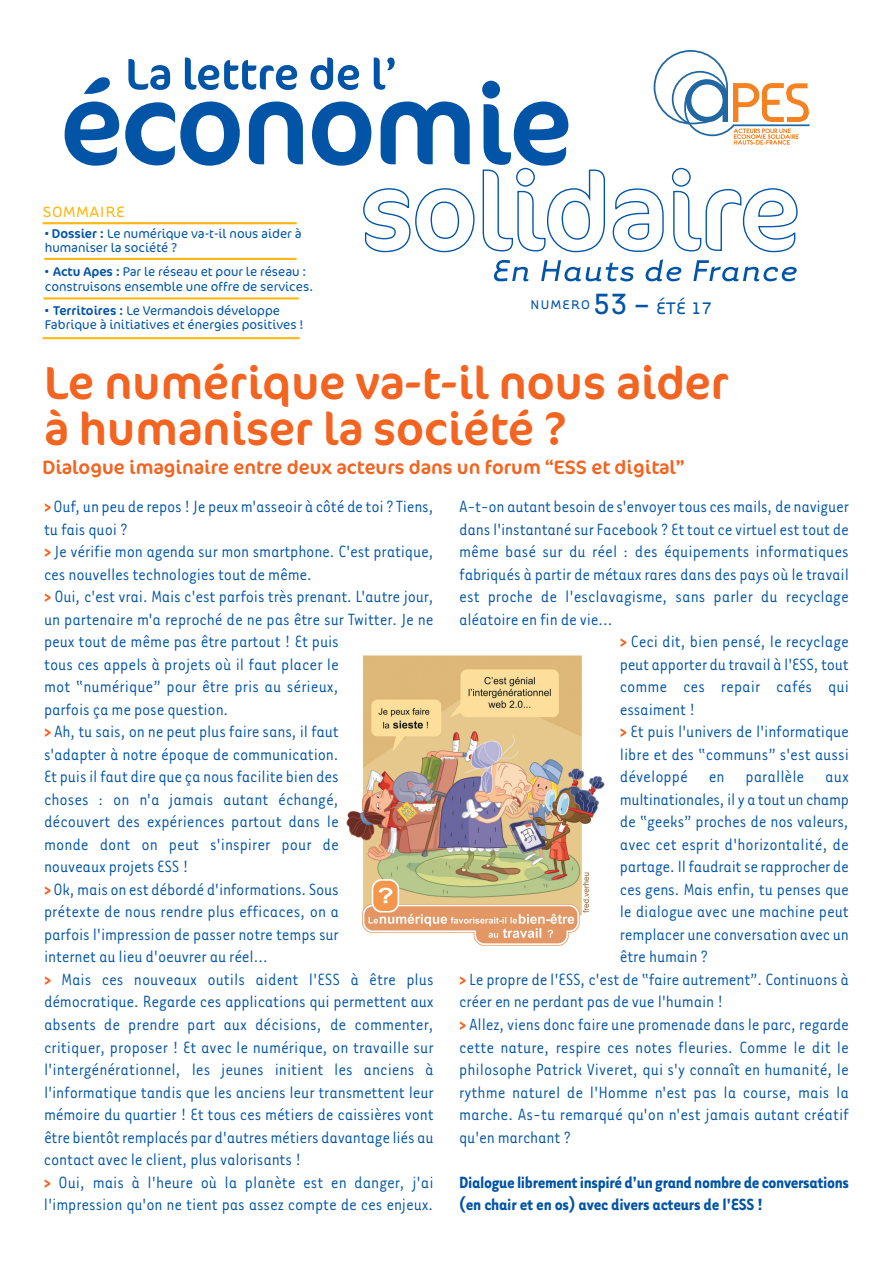
<style>
.page{position:relative;width:893px;height:1263px;background:#fff}
.page>*{position:absolute;margin:0;border:0;box-sizing:border-box;transform-origin:0 0}
.t1{font:46.5px/46.5px "Cocon Pro";color:#f36421}
.t2{font:19.5px "Cocon Pro";color:#f36421}
.t3{font:19.35px "Tarzana Wide";color:#0154a6}
.t4{font:18.75px/22.5px "Tarzana Narrow";letter-spacing:-.01em;color:#0154a6}
.t5{font:700 18.75px/22.5px "Tarzana Narrow";letter-spacing:-.02em;color:#0154a6}
.t6{font:17.1px "Tarzana Wide";color:#fcb814}
.t7{font:14.4px "Tarzana Wide";letter-spacing:.05em;color:#0154a6}
.t8{font:300 12.9px/14.2px "Cocon Pro";color:#0154a6}
.s1{font-weight:400}
.s2{font-size:33.75px}
.s3{font-weight:700;color:#f36421}
</style>
<div class="page">
<svg style="left:65px;top:77px;width:54px;height:89px"></svg>
<svg style="left:125px;top:102px;width:115px;height:64px"></svg>
<svg style="left:249px;top:102px;width:54px;height:62px"></svg>
<svg style="left:312px;top:102px;width:59px;height:64px"></svg>
<svg style="left:381px;top:102px;width:89px;height:62px"></svg>
<svg style="left:363px;top:188px;width:112px;height:65px"></svg>
<svg style="left:482px;top:81px;width:123px;height:172px"></svg>
<svg style="left:128px;top:59px;width:42px;height:31px"></svg>
<svg style="left:185px;top:58px;width:112px;height:32px"></svg>
<svg style="left:310px;top:58px;width:49px;height:32px"></svg>
<svg style="left:374px;top:57px;width:21px;height:33px"></svg>
<svg style="left:493px;top:260px;width:35px;height:21px"></svg>
<svg style="left:541px;top:260px;width:93px;height:21px"></svg>
<svg style="left:645px;top:259px;width:37px;height:22px"></svg>
<svg style="left:693px;top:260px;width:104px;height:21px"></svg>
<hr style="left:733px;top:124px;width:77px;height:2px;background:#2168a2">
<svg style="left:612px;top:50px;width:197px;height:203px"></svg>
<hr style="left:43px;top:297px;width:256px;height:2px;background:#fcb814">
<hr style="left:43px;top:337px;width:257px;height:2px;background:#fcb814">
<hr style="left:43px;top:222px;width:254px;height:2px;background:#fcb814">
<hr style="left:44px;top:258px;width:253px;height:2px;background:#fcb814">
<img style="left:346px;top:655px;width:259px;height:291px">
<p class="t6" style="left:43px;top:201px;width:84px">SOMMAIRE</p>
<p class="t8" style="left:45px;top:227px;width:258px"><span class="s1">• Dossier :</span> Le numérique va-t-il nous aider à humaniser la société ?</p>
<p class="t8" style="left:45px;top:266px;width:270px"><span class="s1">• Actu Apes :</span> Par le réseau et pour le réseau : construisons ensemble une offre de services.</p>
<p class="t8" style="left:45px;top:304px;width:260px"><span class="s1">• Territoires :</span> Le Vermandois développe<br>Fabrique à initiatives et énergies positives !</p>
<p class="t7" style="left:530px;top:295px;width:62px">NUMERO</p>
<p class="t3" style="left:592px;top:296px;width:122px"><span class="s2">53-</span> ÉTÉ 17</p>
<h1 class="t1" style="left:44px;top:363px;width:686px">Le numérique va-t-il nous aider à humaniser la société ?</h1>
<p class="t2" style="left:43px;top:460px;width:644px">Dialogue imaginaire entre deux acteurs dans un forum “ESS et digital”</p>
<p class="t4" style="left:44px;top:495px;width:391px"><span class="s3">&gt;</span> Ouf, un peu de repos!Je peuxm'asseoir à côté de toi ? Tiens, tu fais quoi ?<br><span class="s3">&gt;</span> Je vérifie mon agenda sur mon smartphone. C'est pratique, ces nouvelles technologies tout de même.<br><span class="s3">&gt;</span> Oui, c'est vrai. Mais c'est parfois très prenant. L'autre jour, un partenaire m'a reproché de ne pas être sur Twitter. Je ne peux tout de même pas être partout ! Et puis<br>tous ces appels à projets où il faut placer le<br>mot “numérique” pour être pris au sérieux,<br>parfois ça me pose question.<br><span class="s3">&gt;</span> Ah, tu sais, on ne peut plus faire sans, il faut<br>s'adapter à notre époque de communication.<br>Et puisilfaut dire que ça nousfacilite bien des<br>choses : on n'a jamais autant échangé,<br>découvert des expériences partout dans le<br>monde dont on peut s'inspirer pour de<br>nouveaux projets ESS !<br><span class="s3">&gt;</span> Ok,mais on est débordé d'informations. Sous<br>prétexte de nous rendre plus efficaces, on a<br>parfois l'impression de passer notre temps sur<br>internet au lieu d'oeuvrer au réel…<br><span class="s3">&gt;</span> Mais ces nouveaux outils aident l'ESS à être plus démocratique. Regarde ces applications qui permettent aux absents de prendre part aux décisions, de commenter, critiquer, proposer ! Et avec le numérique, on travaille sur l'intergénérationnel, les jeunes initient les anciens à l'informatique tandis que les anciens leur transmettent leur mémoire du quartier ! Et tous ces métiers de caissières vont être bientôtremplacés par d'autresmétiers davantage liés au contact avec le client, plus valorisants !<br><span class="s3">&gt;</span> Oui, mais à l'heure où la planète est en danger, j'ai l'impression qu'on ne tient pas assez compte de ces enjeux.</p>
<p class="t4" style="left:459px;top:495px;width:391px">A-t-on autant besoin de s'envoyertouscesmails, de naviguer</p>
<p class="t4" style="left:459px;top:517px;width:391px">dansl'instantané surFacebook ? Ettoutce virtuel esttout de</p>
<p class="t4" style="left:459px;top:540px;width:391px">même basé sur du réel : des équipements informatiques</p>
<p class="t4" style="left:459px;top:562px;width:391px">fabriqués à partir de métaux rares dans des pays où le travail</p>
<p class="t4" style="left:459px;top:585px;width:391px">est proche de l'esclavagisme, sans parler du recyclage</p>
<p class="t4" style="left:459px;top:607px;width:155px">aléatoire en fin de vie…</p>
<p class="t4" style="left:620px;top:630px;width:231px"><span class="s3">&gt;</span> Ceci dit, bien pensé, le recyclage</p>
<p class="t4" style="left:620px;top:652px;width:231px">peut apporter du travail à l'ESS,tout</p>
<p class="t4" style="left:620px;top:675px;width:231px">comme ces repair cafés qui</p>
<p class="t4" style="left:620px;top:697px;width:77px">essaiment !</p>
<p class="t4" style="left:620px;top:720px;width:231px"><span class="s3">&gt;</span> Et puis l'univers de l'informatique</p>
<p class="t4" style="left:620px;top:742px;width:231px">libre et des “communs” s'est aussi</p>
<p class="t4" style="left:620px;top:765px;width:231px">développé en parallèle aux</p>
<p class="t4" style="left:620px;top:787px;width:231px">multinationales,ily a tout un champ</p>
<p class="t4" style="left:620px;top:810px;width:231px">de “geeks” proches de nos valeurs,</p>
<p class="t4" style="left:620px;top:832px;width:231px">avec cet esprit d'horizontalité, de</p>
<p class="t4" style="left:620px;top:855px;width:231px">partage.Ilfaudraitse rapprocher de</p>
<p class="t4" style="left:620px;top:877px;width:231px">ces gens. Mais enfin, tu penses que</p>
<p class="t4" style="left:620px;top:900px;width:231px">le dialogue avec une machine peut</p>
<p class="t4" style="left:620px;top:922px;width:231px">remplacer une conversation avec un</p>
<p class="t4" style="left:620px;top:945px;width:90px">être humain ?</p>
<p class="t4" style="left:459px;top:967px;width:391px"><span class="s3">&gt;</span> Le propre de l'ESS, c'est de “faire autrement”. Continuons à</p>
<p class="t4" style="left:459px;top:990px;width:266px">créer en ne perdant pas de vue l'humain !</p>
<p class="t4" style="left:459px;top:1012px;width:391px"><span class="s3">&gt;</span> Allez, viens donc faire une promenade dans le parc, regarde</p>
<p class="t4" style="left:459px;top:1035px;width:391px">cette nature, respire ces notes fleuries. Comme le dit le</p>
<p class="t4" style="left:459px;top:1057px;width:391px">philosophe Patrick Viveret, qui s'y connaît en humanité, le</p>
<p class="t4" style="left:459px;top:1080px;width:391px">rythme naturel de l'Homme n'est pas la course, mais la</p>
<p class="t4" style="left:459px;top:1102px;width:391px">marche. As-tu remarqué qu'on n'est jamais autant créatif</p>
<p class="t4" style="left:459px;top:1125px;width:113px">qu'en marchant ?</p>
<p class="t5" style="left:459px;top:1170px;width:391px">Dialogue librementinspiré d'un grand nombre de conversations (en chair et en os) avec divers acteurs de l'ESS !</p>
</div>
